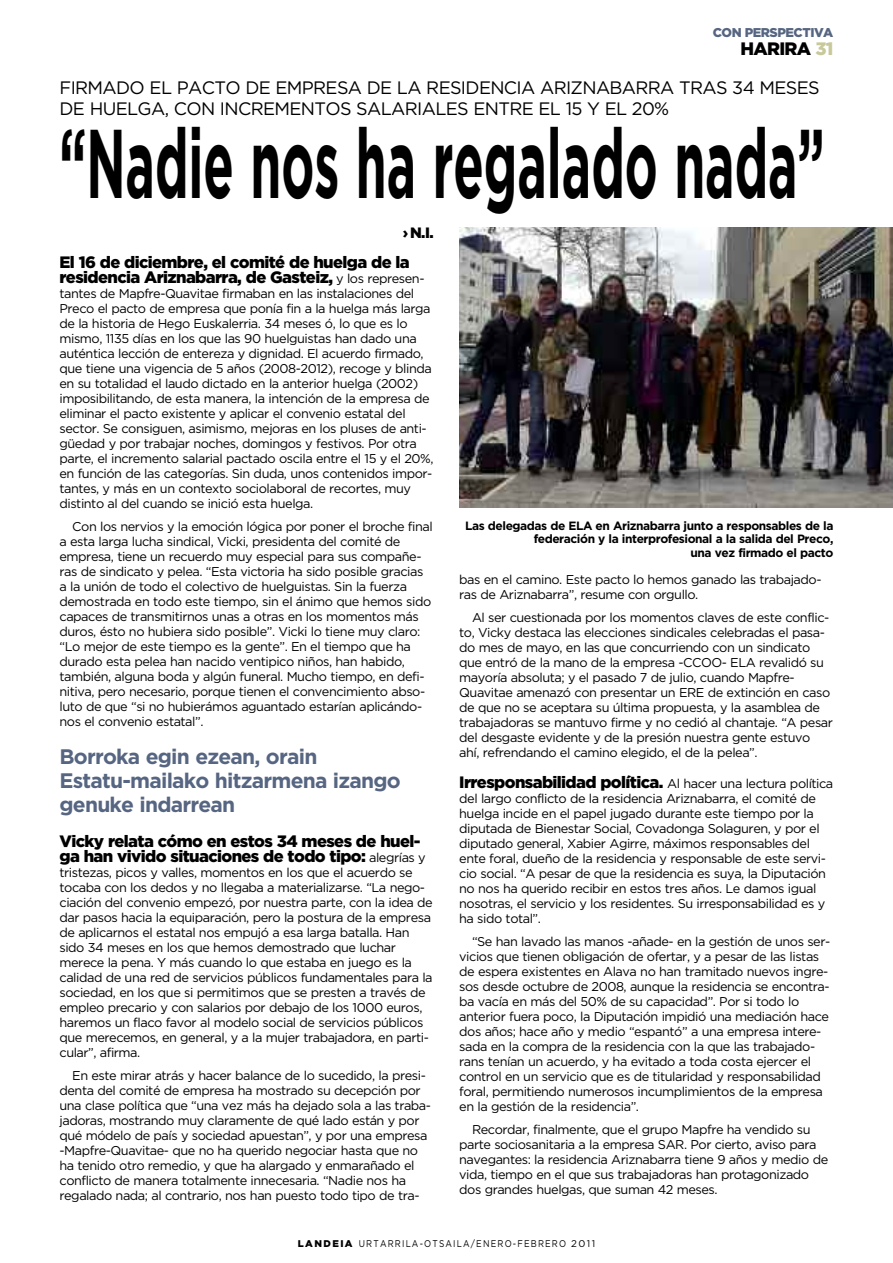
<style>
.page{position:relative;width:893px;height:1263px;background:#fff}
.page>*{position:absolute;margin:0;border:0;box-sizing:border-box;transform-origin:0 0}
.t1{font:700 97.5px "Gotham";color:#000;scale:.51 1}
.t2{font:700 21px/24px "Gotham";letter-spacing:-.035em;color:#566581}
.t3{font:18px/21px "Gotham";letter-spacing:-.035em;color:#000}
.t4{font:900 18px "Gotham";letter-spacing:-.035em;color:#000}
.t5{font:900 16.5px/15px "Gotham";letter-spacing:-.035em;color:#000}
.t6{font:900 15px "Gotham";color:#000}
.t7{font:12.75px/15px "Gotham";letter-spacing:-.035em;color:#000}
.t8{font:900 12.75px "Gotham";letter-spacing:-.035em;color:#566581}
.t9{font:700 12px/13.5px "Gotham";letter-spacing:-.035em;color:#000;text-align:right}
.t10{font:9.75px "Gotham";letter-spacing:.145em;color:#000;scale:.85 1}
.s1{color:#c7c99b}
.s2{font-weight:400;font-size:12.75px}
.s3{font-weight:900}
</style>
<div class="page">
<img style="left:459px;top:227px;width:434px;height:281px">
<p class="t8" style="left:713px;top:25px;width:122px">CON PERSPECTIVA</p>
<h3 class="t4" style="left:740px;top:38px;width:95px">HARIRA <span class="s1">31</span></h3>
<h3 class="t3" style="left:60px;top:77px;width:761px">FIRMADO EL PACTO DE EMPRESA DE LA RESIDENCIA ARIZNABARRA TRAS 34 MESES<br>DE HUELGA, CON INCREMENTOS SALARIALES ENTRE EL 15 Y EL 20%</h3>
<h1 class="t1" style="left:60px;top:107px;width:1501px">“Nadie nos ha regalado nada”</h1>
<p class="t6" style="left:403px;top:224px;width:32px">› N.I.</p>
<p class="t5" style="left:60px;top:254px;width:367px">El 16 de diciembre, el comité de huelga de la residencia Ariznabarra, de Gasteiz, <span class="s2">y los represen-</span></p>
<p class="t7" style="left:60px;top:286px;width:375px">tantes de Mapfre-Quavitae firmaban en las instalaciones del Preco el pacto de empresa que ponía fin a la huelga más larga de la historia de Hego Euskalerria. 34 meses ó, lo que es lo mismo, 1135 días en los que las 90 huelguistas han dado una auténtica lección de entereza y dignidad. El acuerdo firmado, que tiene una vigencia de 5 años (2008-2012), recoge y blinda en su totalidad el laudo dictado en la anterior huelga (2002) imposibilitando, de esta manera, la intención de la empresa de eliminar el pacto existente y aplicar el convenio estatal del sector. Se consiguen, asimismo, mejoras en los pluses de anti&shy;güedad y por trabajar noches, domingos y festivos. Por otra parte, el incremento salarial pactado oscila entre el 15 y el 20%, en función de las categorías. Sin duda, unos contenidos impor&shy;tantes, y más en un contexto sociolaboral de recortes, muy distinto al del cuando se inició esta huelga.</p>
<p class="t7" style="left:60px;top:519px;width:375px;text-indent:13px">Con los nervios y la emoción lógica por poner el broche final a esta larga lucha sindical, Vicki, presidenta del comité de empresa, tiene un recuerdo muy especial para sus compañe&shy;ras de sindicato y pelea. “Esta victoria ha sido posible gracias a la unión de todo el colectivo de huelguistas. Sin la fuerza demostrada en todo este tiempo, sin el ánimo que hemos sido capaces de transmitirnos unas a otras en los momentos más duros, ésto no hubiera sido posible”. Vicki lo tiene muy claro: “Lo mejor de este tiempo es la gente”. En el tiempo que ha durado esta pelea han nacido ventipico niños, han habido, también, alguna boda y algún funeral. Mucho tiempo, en defi&shy;nitiva, pero necesario, porque tienen el convencimiento abso&shy;luto de que “si no hubierámos aguantado estarían aplicándo&shy;nos el convenio estatal”.</p>
<h2 class="t2" style="left:60px;top:744px;width:343px">Borroka egin ezean, orain<br>Estatu-mailako hitzarmena izango genuke indarrean</h2>
<p class="t5" style="left:60px;top:833px;width:368px">Vicky relata cómo en estos 34 meses de huel&shy;ga han vivido situaciones de todo tipo: <span class="s2">alegrías y</span></p>
<p class="t7" style="left:60px;top:865px;width:375px">tristezas, picos y valles, momentos en los que el acuerdo se tocaba con los dedos y no llegaba a materializarse. “La nego&shy;ciación del convenio empezó, por nuestra parte, con la idea de dar pasos hacia la equiparación, pero la postura de la empresa de aplicarnos el estatal nos empujó a esa larga batalla. Han sido 34 meses en los que hemos demostrado que luchar merece la pena. Y más cuando lo que estaba en juego es la calidad de una red de servicios públicos fundamentales para la sociedad, en los que si permitimos que se presten a través de empleo precario y con salarios por debajo de los 1000 euros, haremos un flaco favor al modelo social de servicios públicos que merecemos, en general, y a la mujer trabajadora, en parti&shy;cular”, afirma.</p>
<p class="t7" style="left:60px;top:1067px;width:373px;text-indent:13px">En este mirar atrás y hacer balance de lo sucedido, la presi&shy;denta del comité de empresa ha mostrado su decepción por una clase política que “una vez más ha dejado sola a las traba&shy;jadoras, mostrando muy claramente de qué lado están y por qué módelo de país y sociedad apuestan”, y por una empresa -Mapfre-Quavitae- que no ha querido negociar hasta que no ha tenido otro remedio, y que ha alargado y enmarañado el conflicto de manera totalmente innecesaria. “Nadie nos ha regalado nada; al contrario, nos han puesto todo tipo de tra-</p>
<p class="t9" style="left:465px;top:518px;width:370px">Las delegadas de ELA en Ariznabarra junto a responsables de la federación y la interprofesional a la salida del Preco,<br>una vez firmado el pacto</p>
<p class="t7" style="left:459px;top:572px;width:364px">bas en el camino. Este pacto lo hemos ganado las trabajado&shy;ras de Ariznabarra”, resume con orgullo.</p>
<p class="t7" style="left:459px;top:610px;width:375px;text-indent:13px">Al ser cuestionada por los momentos claves de este conflic&shy;to, Vicky destaca las elecciones sindicales celebradas el pasa&shy;do mes de mayo, en las que concurriendo con un sindicato que entró de la mano de la empresa -CCOO- ELA revalidó su mayoría absoluta; y el pasado 7 de julio, cuando Mapfre-Quavitae amenazó con presentar un ERE de extinción en caso de que no se aceptara su última propuesta, y la asamblea de trabajadoras se mantuvo firme y no cedió al chantaje. “A pesar del desgaste evidente y de la presión nuestra gente estuvo ahí, refrendando el camino elegido, el de la pelea”.</p>
<p class="t5" style="left:459px;top:774px;width:376px">Irresponsabilidad política. <span class="s2">Al hacer una lectura política</span></p>
<p class="t7" style="left:459px;top:791px;width:368px">del largo conflicto de la residencia Ariznabarra, el comité de huelga incide en el papel jugado durante este tiempo por la diputada de Bienestar Social, Covadonga Solaguren, y por el diputado general, Xabier Agirre, máximos responsables del ente foral, dueño de la residencia y responsable de este servi&shy;cio social. “A pesar de que la residencia es suya, la Diputación no nos ha querido recibir en estos tres años. Le damos igual nosotras, el servicio y los residentes. Su irresponsabilidad es y ha sido total”.</p>
<p class="t7" style="left:459px;top:934px;width:373px;text-indent:13px">“Se han lavado las manos -añade- en la gestión de unos ser&shy;vicios que tienen obligación de ofertar, y a pesar de las listas de espera existentes en Alava no han tramitado nuevos ingre&shy;sos desde octubre de 2008, aunque la residencia se encontra&shy;ba vacía en más del 50% de su capacidad”. Por si todo lo anterior fuera poco, la Diputación impidió una mediación hace dos años; hace año y medio “espantó” a una empresa intere&shy;sada en la compra de la residencia con la que las trabajado&shy;rans tenían un acuerdo, y ha evitado a toda costa ejercer el control en un servicio que es de titularidad y responsabilidad foral, permitiendo numerosos incumplimientos de la empresa en la gestión de la residencia”.</p>
<p class="t7" style="left:459px;top:1121px;width:370px;text-indent:13px">Recordar, finalmente, que el grupo Mapfre ha vendido su parte sociosanitaria a la empresa SAR. Por cierto, aviso para navegantes: la residencia Ariznabarra tiene 9 años y medio de vida, tiempo en el que sus trabajadoras han protagonizado dos grandes huelgas, que suman 42 meses.</p>
<p class="t10" style="left:298px;top:1238px;width:351px"><span class="s3">LANDEIA</span> URTARRILA-OTSAILA/ENERO-FEBRERO 2011</p>
</div>
